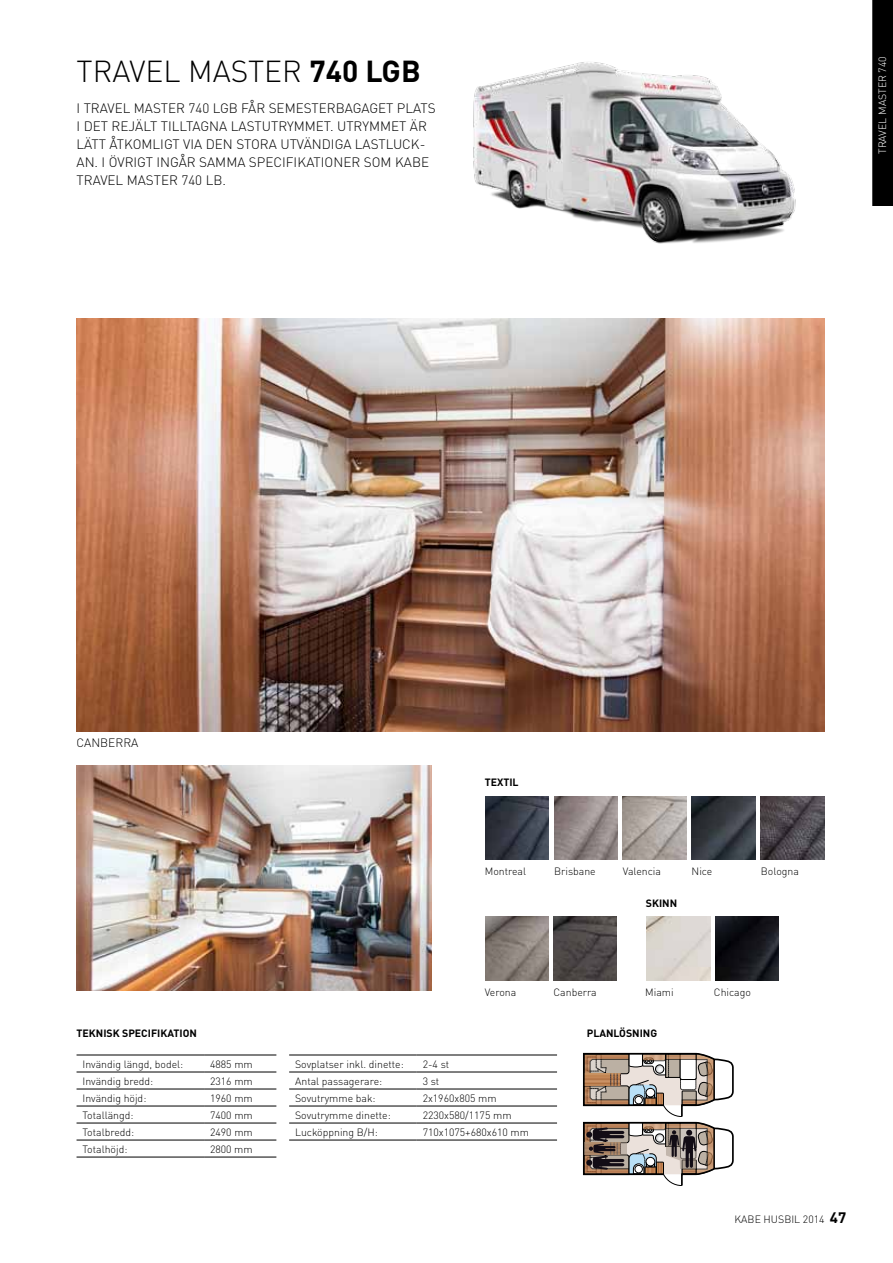
<style>
.page{position:relative;width:893px;height:1263px;background:#fff}
.page>*{position:absolute;margin:0;border:0;box-sizing:border-box;transform-origin:0 0}
.t1{font:300 30px "DINOT";color:#000}
.t2{font:300 13.5px/18px "DINOT";color:#000}
.t3{font:300 12px "DINOT";color:#000}
.t4{font:300 10.5px "DINOT";color:#000}
.t5{font:700 10.5px "DINOT";color:#000}
.t6{font:300 10.5px "DINOT";color:#fff}
.s1{font-weight:700}
.s2{font-weight:700;font-size:15px}
</style>
<div class="page">
<img style="left:77px;top:319px;width:748px;height:412px">
<img style="left:77px;top:765px;width:355px;height:226px">
<img style="left:473px;top:62px;width:323px;height:182px">
<svg style="left:583px;top:1052px;width:151px;height:133px"></svg>
<img style="left:485px;top:796px;width:64px;height:64px">
<img style="left:554px;top:796px;width:64px;height:64px">
<img style="left:623px;top:796px;width:63px;height:64px">
<img style="left:691px;top:796px;width:64px;height:64px">
<img style="left:761px;top:796px;width:63px;height:64px">
<img style="left:647px;top:917px;width:63px;height:63px">
<img style="left:553px;top:917px;width:64px;height:63px">
<img style="left:715px;top:917px;width:64px;height:63px">
<img style="left:485px;top:917px;width:64px;height:63px">
<div style="left:872px;top:0;width:21px;height:206px;background:#000"></div>
<hr style="left:77px;top:1054px;width:127px;height:1px;background:#000">
<hr style="left:204px;top:1054px;width:72px;height:1px;background:#000">
<hr style="left:77px;top:1071px;width:127px;height:1px;background:#000">
<hr style="left:204px;top:1071px;width:72px;height:1px;background:#000">
<hr style="left:77px;top:1089px;width:127px;height:1px;background:#000">
<hr style="left:204px;top:1089px;width:72px;height:1px;background:#000">
<hr style="left:77px;top:1106px;width:127px;height:1px;background:#000">
<hr style="left:204px;top:1106px;width:72px;height:1px;background:#000">
<hr style="left:77px;top:1123px;width:127px;height:1px;background:#000">
<hr style="left:204px;top:1123px;width:72px;height:1px;background:#000">
<hr style="left:77px;top:1140px;width:127px;height:1px;background:#000">
<hr style="left:204px;top:1140px;width:72px;height:1px;background:#000">
<hr style="left:77px;top:1157px;width:127px;height:1px;background:#000">
<hr style="left:204px;top:1157px;width:72px;height:1px;background:#000">
<hr style="left:289px;top:1054px;width:128px;height:1px;background:#000">
<hr style="left:417px;top:1054px;width:140px;height:1px;background:#000">
<hr style="left:289px;top:1071px;width:128px;height:1px;background:#000">
<hr style="left:417px;top:1071px;width:140px;height:1px;background:#000">
<hr style="left:289px;top:1089px;width:128px;height:1px;background:#000">
<hr style="left:417px;top:1089px;width:140px;height:1px;background:#000">
<hr style="left:289px;top:1106px;width:128px;height:1px;background:#000">
<hr style="left:417px;top:1106px;width:140px;height:1px;background:#000">
<hr style="left:289px;top:1123px;width:128px;height:1px;background:#000">
<hr style="left:417px;top:1123px;width:140px;height:1px;background:#000">
<hr style="left:289px;top:1140px;width:128px;height:1px;background:#000">
<hr style="left:417px;top:1140px;width:140px;height:1px;background:#000">
<h1 class="t1" style="left:77px;top:53px;width:346px">TRAVEL MASTER <span class="s1">740 LGB</span></h1>
<p class="t2" style="left:77px;top:99px;width:361px">I TRAVEL MASTER 740 LGB FÅR SEMESTER BAGAGET PLATS I DET R EJÄLT TILLTAGNA LASTUTRYMMET. UTRYMMET ÄR LÄTT ÅTKO MLIGT VIA DEN STORA UTVÄN DIGA LASTLUCK-AN . I ÖVRIGT IN GÅR SAMMA SPECIFIKATION ER SO M KABE TRAVEL MASTER 740 LB.</p>
<p class="t6" style="left:876px;top:154px;width:99px;rotate:-90deg">TRAVEL MASTER 740</p>
<p class="t3" style="left:77px;top:735px;width:63px">CAN BERRA</p>
<p class="t5" style="left:485px;top:775px;width:25px">TEXTIL</p>
<p class="t4" style="left:485px;top:865px;width:43px">Montreal</p>
<p class="t4" style="left:554px;top:865px;width:43px">Brisbane</p>
<p class="t4" style="left:623px;top:865px;width:40px">Valencia</p>
<p class="t4" style="left:692px;top:865px;width:22px">N ice</p>
<p class="t5" style="left:646px;top:896px;width:8px">SKINN</p>
<p class="t4" style="left:761px;top:865px;width:40px">Bologna</p>
<p class="t4" style="left:485px;top:985px;width:33px">Verona</p>
<p class="t4" style="left:645px;top:985px;width:30px">Miami</p>
<p class="t4" style="left:714px;top:985px;width:39px">Chicago</p>
<p class="t4" style="left:553px;top:985px;width:45px">Canberra</p>
<p class="t5" style="left:77px;top:1026px;width:8px">TEKNISK</p>
<p class="t5" style="left:122px;top:1026px;width:32px">SPECIFIKATI</p>
<p class="t5" style="left:183px;top:1026px;width:14px">ON</p>
<p class="t5" style="left:587px;top:1026px;width:14px">PLANLÖSNING</p>
<p class="t4" style="left:83px;top:1057px;width:102px">Invändig längd, bodel:</p>
<p class="t4" style="left:210px;top:1057px;width:44px">4885 mm</p>
<p class="t4" style="left:295px;top:1057px;width:110px">Sovplatser inkl. dinette:</p>
<p class="t4" style="left:423px;top:1057px;width:28px">2-4 st</p>
<p class="t4" style="left:83px;top:1074px;width:72px">Invändig bredd:</p>
<p class="t4" style="left:210px;top:1074px;width:44px">2316 mm</p>
<p class="t4" style="left:295px;top:1074px;width:89px">Antal passagerare:</p>
<p class="t4" style="left:423px;top:1074px;width:18px">3 st</p>
<p class="t4" style="left:83px;top:1091px;width:65px">Invändig höjd:</p>
<p class="t4" style="left:210px;top:1091px;width:44px">1960 mm</p>
<p class="t4" style="left:295px;top:1091px;width:82px">Sovutrymme bak:</p>
<p class="t4" style="left:423px;top:1091px;width:75px">2x1960x805 mm</p>
<p class="t4" style="left:83px;top:1108px;width:53px">Totallängd:</p>
<p class="t4" style="left:210px;top:1108px;width:44px">7400 mm</p>
<p class="t4" style="left:295px;top:1108px;width:97px">Sovutrymme dinette:</p>
<p class="t4" style="left:423px;top:1108px;width:90px">2230x580/1175 mm</p>
<p class="t4" style="left:82px;top:1125px;width:53px">Totalbredd:</p>
<p class="t4" style="left:210px;top:1125px;width:44px">2490 mm</p>
<p class="t4" style="left:295px;top:1125px;width:84px">Lucköppning B/H:</p>
<p class="t4" style="left:423px;top:1125px;width:108px">710x1075+680x610 mm</p>
<p class="t4" style="left:82px;top:1142px;width:46px">Totalhöjd:</p>
<p class="t4" style="left:210px;top:1142px;width:44px">2800 mm</p>
<p class="t4" style="left:734px;top:1213px;width:113px">KABE HUSBIL 2014 <span class="s2">47</span></p>
</div>
